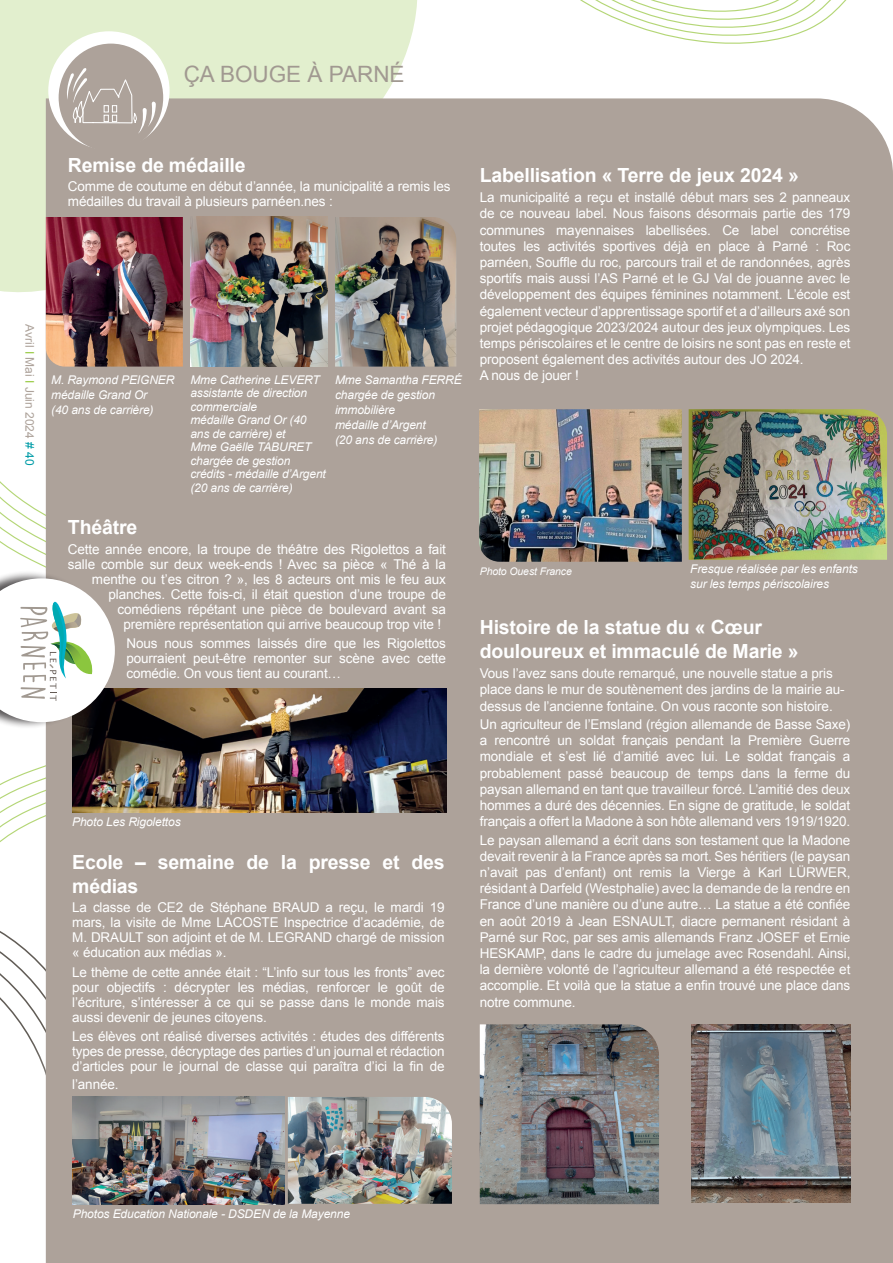
<style>
.page{position:relative;width:893px;height:1263px;background:#fff}
.page>*{position:absolute;margin:0;border:0;box-sizing:border-box;transform-origin:0 0}
.t1{font:22.5px "Arial";color:#a19991}
.t2{font:700 19.5px/24px "Arial";letter-spacing:-.01em;color:#fff}
.t3{font:13.5px/16.2px "Arial";letter-spacing:-.01em;color:#fff;text-align:justify}
.t4{font:italic 12px/13.5px "Arial";letter-spacing:-.01em;color:#fff}
.t5{font:12px "Arial";color:#ada29a}
.t6{font:italic 10.5px "Arial";letter-spacing:-.01em;color:#fff}
.s1{color:#94c83c}
.s2{color:#009ca7}
</style>
<div class="page">
<svg style="left:0;top:979px;width:46px;height:284px"></svg>
<div style="left:0;top:0;width:409px;height:296px;background:#e2efce"></div>
<svg style="left:319px;top:0;width:528px;height:46px"></svg>
<svg style="left:0;top:340px;width:46px;height:639px"></svg>
<div style="left:46px;top:98px;width:847px;height:1165px;background:#ada29a"></div>
<div style="left:48px;top:31px;width:122px;height:119px;background:#fff;border-radius:50%"></div>
<div style="left:59px;top:44px;width:104px;height:108px;background:#ada29a;border-radius:50%"></div>
<svg style="left:67px;top:68px;width:89px;height:65px"></svg>
<img style="left:72px;top:688px;width:374px;height:124px">
<div style="left:0;top:570px;width:108px;height:160px;background:#231f20;opacity:.75"></div>
<svg style="left:0;top:578px;width:115px;height:144px"></svg>
<img style="left:73px;top:1097px;width:211px;height:107px">
<img style="left:691px;top:1024px;width:159px;height:178px">
<img style="left:288px;top:1097px;width:164px;height:107px">
<img style="left:335px;top:217px;width:121px;height:150px">
<img style="left:479px;top:409px;width:203px;height:153px">
<img style="left:689px;top:409px;width:198px;height:151px">
<img style="left:480px;top:1024px;width:179px;height:180px">
<img style="left:46px;top:217px;width:137px;height:150px">
<img style="left:190px;top:217px;width:137px;height:150px">
<h1 class="t1" style="left:184px;top:60px;width:222px">ÇA BOUGE À PARNÉ</h1>
<h2 class="t2" style="left:68px;top:153px;width:179px">Remise de médaille</h2>
<p class="t3" style="left:68px;top:179px;width:384px;line-height:15px">Comme de coutume en début d’année, la municipalité a remis les médailles du travail à plusieurs parnéen.nes :</p>
<p class="t5" style="left:38px;top:324px;width:143px;rotate:90deg">Avril <span class="s1">I</span> Mai <span class="s1">I</span> Juin 2024 <span class="s2"># 40</span></p>
<p class="t4" style="left:51px;top:372px;width:125px;line-height:15px">M. Raymond PEIGNER médaille Grand Or<br>(40 ans de carrière)</p>
<p class="t4" style="left:190px;top:373px;width:137px">Mme Catherine LEVERT assistante de direction commerciale<br>médaille Grand Or (40 ans de carrière) et<br>Mme Gaëlle TABURET chargée de gestion crédits - médaille d’Argent (20 ans de carrière)</p>
<p class="t4" style="left:335px;top:372px;width:128px;line-height:15px">Mme Samantha FERRÉ chargée de gestion immobilière<br>médaille d’Argent<br>(20 ans de carrière)</p>
<h2 class="t2" style="left:68px;top:516px;width:71px">Théâtre</h2>
<p class="t3" style="left:68px;top:541px;width:379px">Cette année encore, la troupe de théâtre des Rigolettos a fait</p>
<p class="t3" style="left:68px;top:556px;width:379px">salle comble sur deux week-ends ! Avec sa pièce « Thé à la</p>
<p class="t3" style="left:92px;top:571px;width:355px">menthe ou t’es citron ? », les 8 acteurs ont mis le feu aux</p>
<p class="t3" style="left:108px;top:586px;width:339px">planches. Cette fois-ci, il était question d’une troupe de</p>
<p class="t3" style="left:117px;top:601px;width:330px">comédiens répétant une pièce de boulevard avant sa</p>
<p class="t3" style="left:123px;top:616px;width:319px">première représentation qui arrive beaucoup trop vite !</p>
<p class="t3" style="left:126px;top:636px;width:321px;line-height:15px">Nous nous sommes laissés dire que les Rigolettos pourraient peut-être remonter sur scène avec cette comédie. On vous tient au courant…</p>
<p class="t4" style="left:72px;top:815px;width:110px">Photo Les Rigolettos</p>
<h2 class="t2" style="left:72px;top:851px;width:374px">Ecole – semaine de la presse et des médias</h2>
<p class="t3" style="left:72px;top:900px;width:374px;line-height:15px">La classe de CE2 de Stéphane BRAUD a reçu, le mardi 19 mars, la visite de Mme LACOSTE Inspectrice d’académie, de M. DRAULT son adjoint et de M. LEGRAND chargé de mission « éducation aux médias ».</p>
<p class="t3" style="left:72px;top:965px;width:374px;line-height:15px">Le thème de cette année était : “L’info sur tous les fronts” avec pour objectifs : décrypter les médias, renforcer le goût de l’écriture, s’intéresser à ce qui se passe dans le monde mais aussi devenir de jeunes citoyens.</p>
<p class="t3" style="left:72px;top:1029px;width:374px;line-height:15px">Les élèves ont réalisé diverses activités : études des différents types de presse, décryptage des parties d’un journal et rédaction d’articles pour le journal de classe qui paraîtra d’ici la fin de</p>
<p class="t3" style="left:72px;top:1076px;width:48px">l’année.</p>
<h2 class="t2" style="left:480px;top:163px;width:321px">Labellisation « Terre de jeux 2024 »</h2>
<p class="t3" style="left:480px;top:189px;width:372px;text-align:left">La municipalité a reçu et installé début mars ses 2 panneaux de ce nouveau label. Nous faisons désormais partie des 179 communes mayennaises labellisées. Ce label concrétise toutes les activités sportives déjà en place à Parné : Roc parnéen, Souffle du roc, parcours trail et de randonnées, agrès sportifs mais aussi l’AS Parné et le GJ Val de jouanne avec le développement des équipes féminines notamment. L’école est également vecteur d’apprentissage sportif et a d’ailleurs axé son projet pédagogique 2023/2024 autour des jeux olympiques. Les temps périscolaires et le centre de loisirs ne sont pas en reste et proposent également des activités autour des JO 2024.<br>A nous de jouer !</p>
<p class="t6" style="left:480px;top:565px;width:94px">Photo Ouest France</p>
<p class="t4" style="left:690px;top:561px;width:169px;line-height:15px">Fresque réalisée par les enfants sur les temps périscolaires</p>
<h2 class="t2" style="left:480px;top:615px;width:320px">Histoire de la statue du « Cœur douloureux et immaculé de Marie »</h2>
<p class="t3" style="left:480px;top:665px;width:366px;text-align:left">Vous l’avez sans doute remarqué, une nouvelle statue a pris place dans le mur de soutènement des jardins de la mairie au&shy;dessus de l’ancienne fontaine. On vous raconte son histoire.</p>
<p class="t3" style="left:480px;top:716px;width:372px">Un agriculteur de l’Emsland (région allemande de Basse Saxe) a rencontré un soldat français pendant la Première Guerre mondiale et s’est lié d’amitié avec lui. Le soldat français a probablement passé beaucoup de temps dans la ferme du paysan allemand en tant que travailleur forcé. L’amitié des deux hommes a duré des décennies. En signe de gratitude, le soldat français a offert la Madone à son hôte allemand vers 1919/1920.</p>
<p class="t3" style="left:480px;top:832px;width:372px">Le paysan allemand a écrit dans son testament que la Madone devait revenir à la France après sa mort. Ses héritiers (le paysan n’avait pas d’enfant) ont remis la Vierge à Karl LÜRWER, résidant à Darfeld (Westphalie) avec la demande de la rendre en France d’une manière ou d’une autre… La statue a été confiée en août 2019 à Jean ESNAULT, diacre permanent résidant à Parné sur Roc, par ses amis allemands Franz JOSEF et Ernie HESKAMP, dans le cadre du jumelage avec Rosendahl. Ainsi, la dernière volonté de l’agriculteur allemand a été respectée et accomplie. Et voilà que la statue a enfin trouvé une place dans notre commune.</p>
<p class="t4" style="left:73px;top:1207px;width:279px">Photos Education Nationale - DSDEN de la Mayenne</p>
</div>
